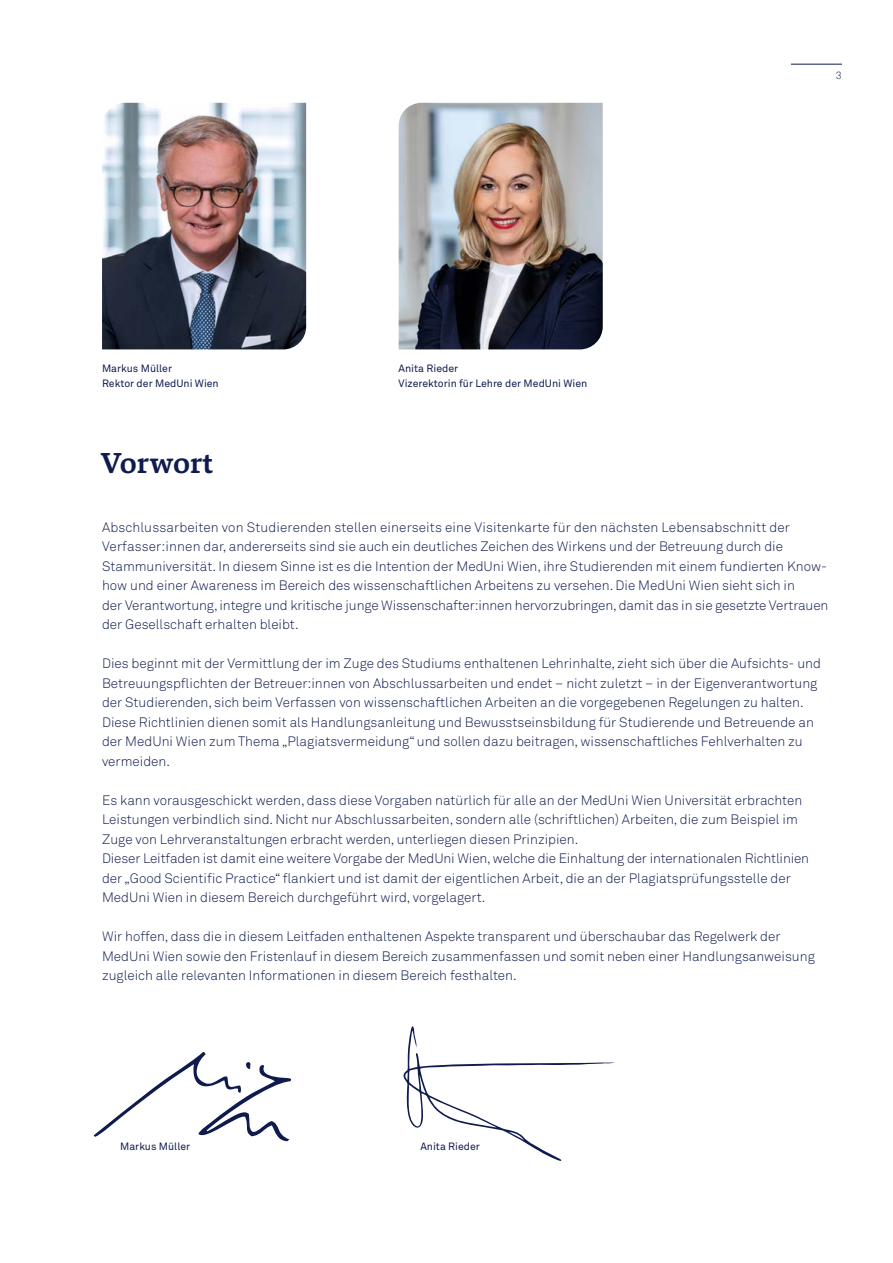
<style>
.page{position:relative;width:893px;height:1263px;background:#fff}
.page>*{position:absolute;margin:0;border:0;box-sizing:border-box;transform-origin:0 0}
.t1{font:700 30px "Danton";color:#0f1b4f}
.t2{font:300 13.5px/19.5px "Akkurat Pro";color:#0f1b4f}
.t3{font:10.5px/15px "Akkurat Pro";color:#0f1b4f}
.t4{font:300 10.5px "Akkurat Pro";color:#0f1b4f}
</style>
<div class="page">
<hr style="left:791px;top:64px;width:51px;height:1px;background:#0f1b4f">
<img style="left:399px;top:103px;width:204px;height:246px">
<img style="left:102px;top:103px;width:204px;height:246px">
<svg style="left:94px;top:1052px;width:197px;height:89px"></svg>
<svg style="left:403px;top:1026px;width:211px;height:135px"></svg>
<p class="t4" style="left:836px;top:69px;width:7px">3</p>
<p class="t3" style="left:102px;top:361px;width:118px">Markus Müller<br>Rektor der MedUni Wien</p>
<h1 class="t1" style="left:101px;top:444px;width:113px">Vorwort</h1>
<p class="t3" style="left:399px;top:361px;width:190px">Anita Rieder<br>Vizerektorin für Lehre der MedUni Wien</p>
<p class="t2" style="left:102px;top:517px;width:728px">Abschlussarbeiten von Studierenden stellen einerseits eine Visitenkarte für den nächsten Lebensabschnitt der Verfasser:innen dar, andererseits sind sie auch ein deutliches Zeichen des Wirkens und der Betreuung durch die Stammuniversität. In diesem Sinne ist es die Intention der MedUni Wien, ihre Studierenden mit einem fundierten Know&shy;how und einer Awareness im Bereich des wissenschaftlichen Arbeitens zu versehen. Die MedUni Wien sieht sich in<br>der Verantwortung, integre und kritische junge Wissenschafter:innen hervorzubringen, damit das in sie gesetzte Vertrauen der Gesellschaft erhalten bleibt.</p>
<p class="t2" style="left:102px;top:654px;width:720px">Dies beginnt mit der Vermittlung der im Zuge des Studiums enthaltenen Lehrinhalte, zieht sich über die Aufsichts- und Betreuungspflichten der Betreuer:innen von Abschlussarbeiten und endet – nicht zuletzt – in der Eigenverantwortung der Studierenden, sich beim Verfassen von wissenschaftlichen Arbeiten an die vorgegebenen Regelungen zu halten.<br>Diese Richtlinien dienen somit als Handlungsanleitung und Bewusstseinsbildung für Studierende und Betreuende an der MedUni Wien zum Thema „Plagiatsvermeidung“ und sollen dazu beitragen, wissenschaftliches Fehlverhalten zu vermeiden.</p>
<p class="t2" style="left:102px;top:790px;width:709px">Es kann vorausgeschickt werden, dass diese Vorgaben natürlich für alle an der MedUni Wien Universität erbrachten Leistungen verbindlich sind. Nicht nur Abschlussarbeiten, sondern alle (schriftlichen) Arbeiten, die zum Beispiel im Zuge von Lehrveranstaltungen erbracht werden, unterliegen diesen Prinzipien.<br>Dieser Leitfaden ist damit eine weitere Vorgabe der MedUni Wien, welche die Einhaltung der internationalen Richtlinien der „Good Scientific Practice“ flankiert und ist damit der eigentlichen Arbeit, die an der Plagiatsprüfungsstelle der MedUni Wien in diesem Bereich durchgeführt wird, vorgelagert.</p>
<p class="t2" style="left:102px;top:927px;width:714px">Wir hoffen, dass die in diesem Leitfaden enthaltenen Aspekte transparent und überschaubar das Regelwerk der<br>MedUni Wien sowie den Fristenlauf in diesem Bereich zusammenfassen und somit neben einer Handlungsanweisung zugleich alle relevanten Informationen in diesem Bereich festhalten.</p>
<p class="t3" style="left:120px;top:1139px;width:71px">Markus Müller</p>
<p class="t3" style="left:420px;top:1139px;width:61px">Anita Rieder</p>
</div>
